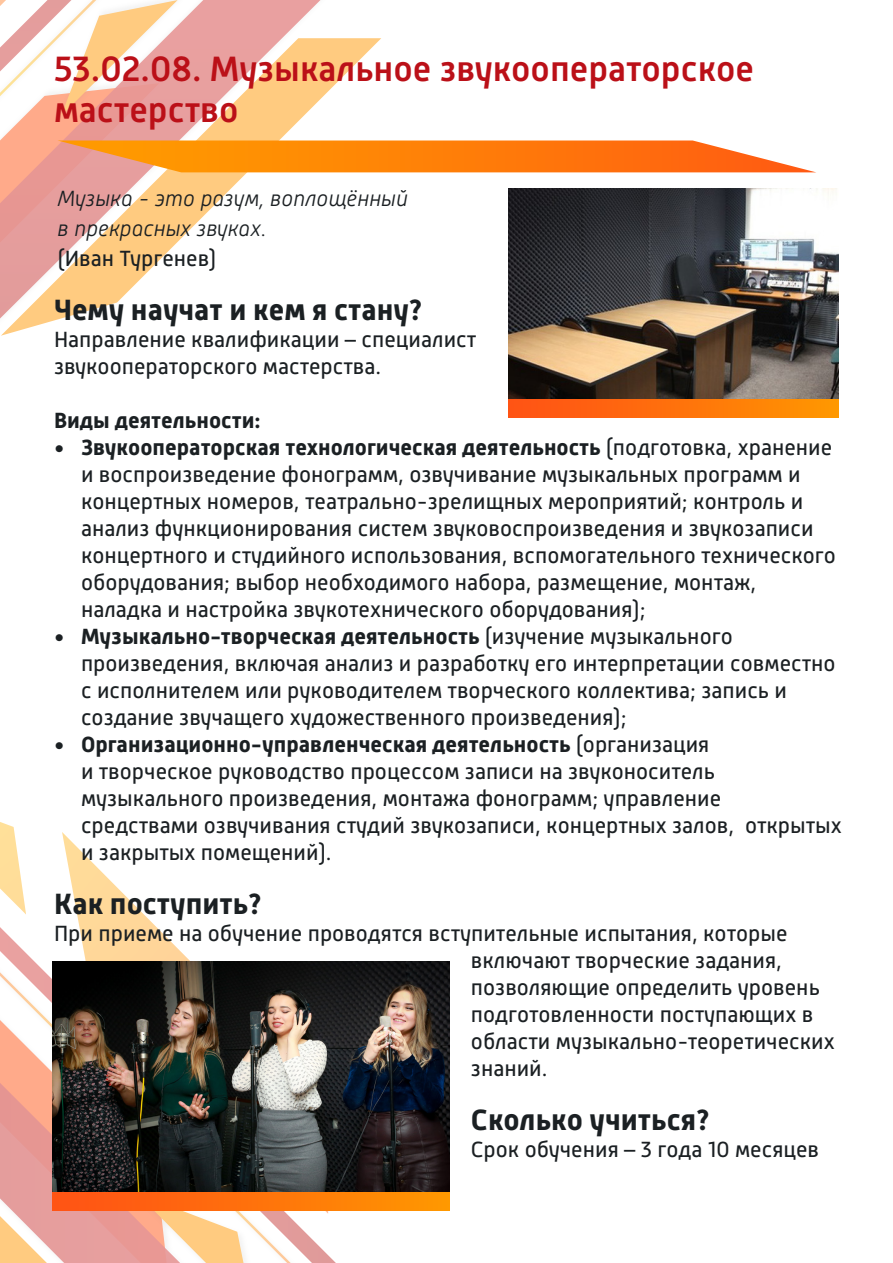
<style>
.page{position:relative;width:893px;height:1263px;background:#fff}
.page>*{position:absolute;margin:0;border:0;box-sizing:border-box;transform-origin:0 0}
.t1{font:500 36px/40.5px "Russia";color:#bb1018}
.t2{font:700 30px "Russia";color:#1b2023}
.t3{font:22.5px/27px "Russia";color:#1b2023}
.t4{font:italic 300 22.5px/30px "Russia";color:#1b2023}
.t5{font:700 22.5px "Russia";color:#1b2023}
.s1{font-weight:700}
</style>
<div class="page">
<svg style="left:265px;top:1211px;width:71px;height:52px"></svg>
<img style="left:253px;top:1214px;width:12px;height:27px">
<svg style="left:0;top:1214px;width:253px;height:49px"></svg>
<svg style="left:0;top:822px;width:328px;height:392px"></svg>
<svg style="left:0;top:0;width:816px;height:336px"></svg>
<img style="left:508px;top:189px;width:331px;height:210px">
<img style="left:52px;top:961px;width:398px;height:231px">
<div style="left:508px;top:399px;width:331px;height:18px;background:linear-gradient(to right,#ff4f16,#ff9601)"></div>
<div style="left:52px;top:1192px;width:398px;height:19px;background:linear-gradient(to right,#ff4f16,#ff9601)"></div>
<p class="t1" style="left:54px;top:49px;width:702px">53.02.08. Музыкальное звукооператорское мастерство</p>
<p class="t4" style="left:58px;top:183px;width:352px">Музыка - это разум, воплощённый в прекрасных звуках.</p>
<p class="t3" style="left:58px;top:244px;width:161px">(Иван Тургенев)</p>
<p class="t2" style="left:54px;top:293px;width:370px">Чему научат и кем я стану?</p>
<p class="t3" style="left:54px;top:326px;width:424px">Направление квалификации – специалист звукооператорского мастерства.</p>
<p class="t5" style="left:54px;top:407px;width:208px">Виды деятельности:</p>
<p class="t3" style="left:81px;top:434px;width:756px;text-indent:-27px"><span class="s1">• Звукооператорская технологическая деятельность</span> (подготовка, хранение и воспроизведение фонограмм, озвучивание музыкальных программ и концертных номеров, театрально-зрелищных мероприятий; контроль и анализ функционирования систем звуковоспроизведения и звукозаписи концертного и студийного использования, вспомогательного технического оборудования; выбор необходимого набора, размещение, монтаж, наладка и настройка звукотехнического оборудования);</p>
<p class="t3" style="left:81px;top:623px;width:756px;text-indent:-27px"><span class="s1">• Музыкально-творческая деятельность</span> (изучение музыкального произведения, включая анализ и разработку его интерпретации совместно с исполнителем или руководителем творческого коллектива; запись и создание звучащего художественного произведения);</p>
<p class="t3" style="left:81px;top:731px;width:762px;text-indent:-27px"><span class="s1">• Организационно-управленческая деятельность</span> (организация<br>и творческое руководство процессом записи на звуконоситель музыкального произведения, монтажа фонограмм; управление средствами озвучивания студий звукозаписи, концертных залов, открытых и закрытых помещений).</p>
<p class="t2" style="left:54px;top:887px;width:209px">Как поступить?</p>
<p class="t3" style="left:471px;top:920px;width:365px;text-indent:-417px">При приеме на обучение проводятся вступительные испытания, которые включают творческие задания, позволяющие определить уровень подготовленности поступающих в области музыкально-теоретических знаний.</p>
<p class="t2" style="left:471px;top:1103px;width:240px">Сколько учиться?</p>
<p class="t3" style="left:471px;top:1136px;width:350px">Срок обучения – 3 года 10 месяцев</p>
</div>
